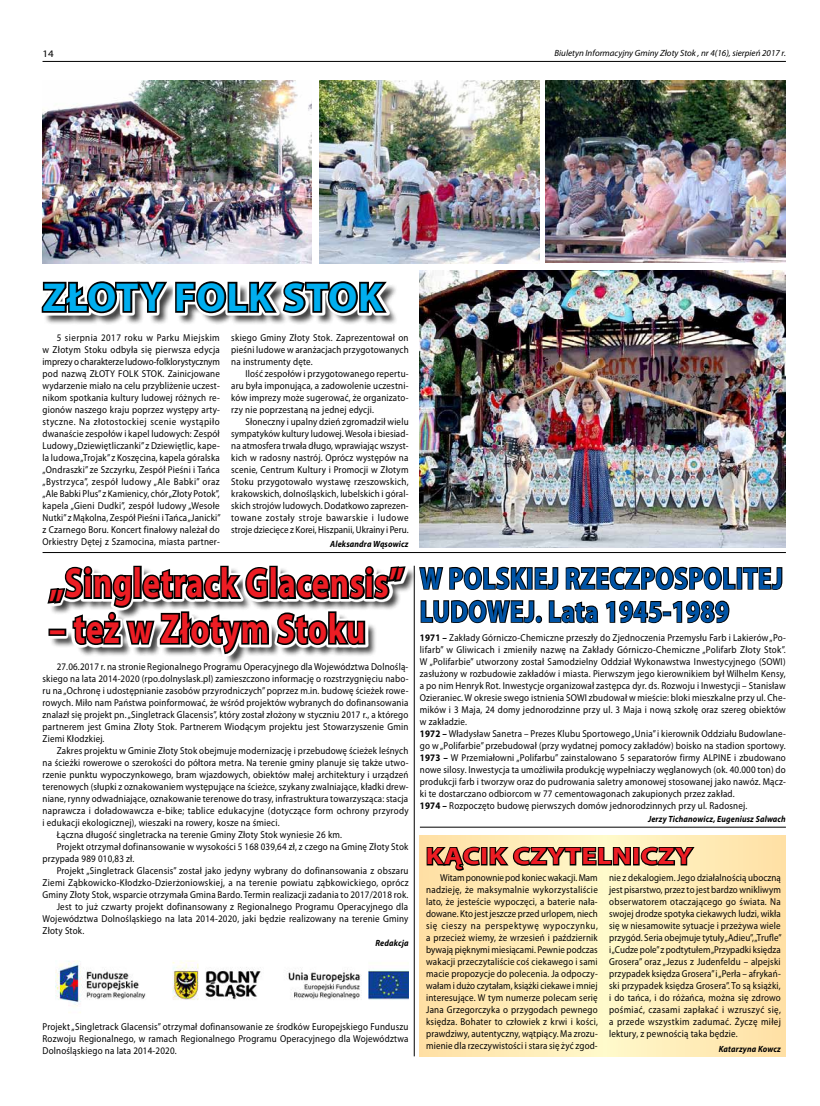
<style>
.page{position:relative;width:820px;height:1106px;background:#fff}
.page>*{position:absolute;margin:0;border:0;box-sizing:border-box;transform-origin:0 0}
.t1{font:700 42.1px "Myriad Pro";letter-spacing:.02em;color:#ed1d24;scale:.78 1}
.t2{font:700 40.5px "Myriad Pro";letter-spacing:.02em;color:#00aeef}
.t3{font:700 30.6px/33.1px "Myriad Pro";letter-spacing:.02em;color:#0054a6;scale:.83 1}
.t4{font:700 24px "Myriad Pro";letter-spacing:.02em;color:#ed1d24;scale:1.18 1}
.t5{font:10px/12px "Myriad Pro";letter-spacing:.02em;color:#000;text-align:justify;scale:.9 1}
.t6{font:10px "Myriad Pro";letter-spacing:.02em;color:#000;scale:1.1 1}
.t7{font:italic 700 9px "Myriad Pro";letter-spacing:.02em;color:#000;scale:.9 1}
.t8{font:italic 9px "Myriad Pro";color:#000}
.s1{font-weight:700}
</style>
<div class="page">
<hr style="left:42px;top:61px;width:743px;height:1px;background:#000">
<div style="left:43px;top:283px;width:355px;height:42px;background:#000;opacity:.75"></div>
<svg style="left:43px;top:315px;width:346px;height:1px"></svg>
<svg style="left:41px;top:281px;width:349px;height:34px"></svg>
<img style="left:320px;top:81px;width:219px;height:182px">
<img style="left:545px;top:81px;width:240px;height:181px">
<img style="left:43px;top:81px;width:268px;height:182px">
<img style="left:420px;top:270px;width:365px;height:277px">
<div style="left:50px;top:567px;width:367px;height:99px;background:#000;opacity:.75"></div>
<div style="left:45px;top:563px;width:363px;height:94px;background:#fff"></div>
<svg style="left:47px;top:565px;width:360px;height:91px"></svg>
<img style="left:55px;top:960px;width:353px;height:53px">
<hr style="left:43px;top:552px;width:742px;height:1px;background:#000">
<hr style="left:414px;top:566px;width:1px;height:490px;background:#000">
<div style="left:415px;top:563px;width:371px;height:64px;background:#fff"></div>
<svg style="left:419px;top:566px;width:364px;height:24px"></svg>
<svg style="left:420px;top:599px;width:115px;height:25px"></svg>
<div style="left:535px;top:615px;width:7px;height:8px;border:2px solid #000;border-radius:50%"></div>
<svg style="left:548px;top:600px;width:114px;height:24px"></svg>
<div style="left:662px;top:611px;width:9px;height:5px;border:2px solid #000"></div>
<svg style="left:671px;top:600px;width:59px;height:24px"></svg>
<svg style="left:420px;top:835px;width:365px;height:221px;background:#feebb7"></svg>
<svg style="left:425px;top:845px;width:56px;height:27px"></svg>
<div style="left:480px;top:847px;width:7px;height:18px;border:2px solid #000"></div>
<svg style="left:488px;top:845px;width:144px;height:22px;background:#8c8469"></svg>
<div style="left:632px;top:847px;width:7px;height:18px;border:2px solid #000"></div>
<svg style="left:639px;top:845px;width:57px;height:22px"></svg>
<hr style="left:420px;top:827px;width:365px;height:1px;background:#000">
<p class="t6" style="left:42px;top:48px;width:12px">14</p>
<p class="t8" style="left:554px;top:47px;width:233px">Biuletyn Informacyjny Gminy Złoty Stok , nr 4(16), sierpień 2017 r.</p>
<h2 class="t2" style="left:43px;top:271px;width:342px">ZŁOTY FOLK STOK</h2>
<p class="t5" style="left:42px;top:331px;width:199px;text-indent:14px">5 sierpnia 2017 roku w Parku Miejskim w Złotym Stoku odbyła się pierwsza edycja imprezy o charakterze ludowo-folklorystycznym pod nazwą ZŁOTY FOLK STOK. Zainicjowane wydarzenie miało na celu przybliżenie uczest&shy;nikom spotkania kultury ludowej różnych re&shy;gionów naszego kraju poprzez występy arty&shy;styczne. Na złotostockiej scenie wystąpiło dwanaście zespołów i kapel ludowych: Zespół Ludowy „Dziewiętliczanki” z Dziewiętlic, kape&shy;la ludowa „Trojak” z Koszęcina, kapela góralska „Ondraszki” ze Szczyrku, Zespół Pieśni i Tańca „Bystrzyca”, zespół ludowy „Ale Babki” oraz „Ale Babki Plus” z Kamienicy, chór „Złoty Potok”, kapela „Gieni Dudki”, zespół ludowy „Wesołe Nutki” z Mąkolna, Zespół Pieśni i Tańca „Janicki” z Czarnego Boru. Koncert finałowy należał do Orkiestry Dętej z Szamocina, miasta partner-</p>
<p class="t5" style="left:231px;top:331px;width:198px">skiego Gminy Złoty Stok. Zaprezentował on pieśni ludowe w aranżacjach przygotowanych na instrumenty dęte.</p>
<p class="t5" style="left:231px;top:367px;width:198px;text-indent:14px">Ilość zespołów i przygotowanego repertu&shy;aru była imponująca, a zadowolenie uczestni&shy;ków imprezy może sugerować, że organizato&shy;rzy nie poprzestaną na jednej edycji.</p>
<p class="t5" style="left:231px;top:415px;width:199px;text-indent:14px">Słoneczny i upalny dzień zgromadził wielu sympatyków kultury ludowej. Wesoła i biesiad&shy;na atmosfera trwała długo, wprawiając wszyst&shy;kich w radosny nastrój. Oprócz występów na scenie, Centrum Kultury i Promocji w Złotym Stoku przygotowało wystawę rzeszowskich, krakowskich, dolnośląskich, lubelskich i góral&shy;skich strojów ludowych. Dodatkowo zaprezen&shy;towane zostały stroje bawarskie i ludowe stroje dziecięce z Korei, Hiszpanii, Ukrainy i Peru.</p>
<p class="t7" style="left:330px;top:538px;width:88px">Aleksandra Wąsowicz</p>
<h1 class="t1" style="left:49px;top:555px;width:456px">„Singletrack Glacensis”</h1>
<h1 class="t1" style="left:49px;top:601px;width:407px">– też w Złotym Stoku</h1>
<p class="t5" style="left:43px;top:660px;width:408px;text-indent:14px">27.06.2017 r. na stronie Regionalnego Programu Operacyjnego dla Województwa Dolnoślą&shy;skiego na lata 2014-2020 (rpo.dolnyslask.pl) zamieszczono informację o rozstrzygnięciu nabo&shy;ru na „Ochronę i udostępnianie zasobów przyrodniczych” poprzez m.in. budowę ścieżek rowe&shy;rowych. Miło nam Państwa poinformować, że wśród projektów wybranych do dofinansowania znalazł się projekt pn. „Singletrack Glacensis”, który został złożony w styczniu 2017 r., a którego partnerem jest Gmina Złoty Stok. Partnerem Wiodącym projektu jest Stowarzyszenie Gmin Ziemi Kłodzkiej.</p>
<p class="t5" style="left:57px;top:744px;width:392px">Zakres projektu w Gminie Złoty Stok obejmuje modernizację i przebudowę ścieżek leśnych</p>
<p class="t5" style="left:43px;top:756px;width:408px">na ścieżki rowerowe o szerokości do półtora metra. Na terenie gminy planuje się także utwo-</p>
<p class="t5" style="left:43px;top:768px;width:408px">rzenie punktu wypoczynkowego, bram wjazdowych, obiektów małej architektury i urządzeń</p>
<p class="t5" style="left:43px;top:780px;width:408px">terenowych (słupki z oznakowaniem występujące na ścieżce, szykany zwalniające, kładki drew-</p>
<p class="t5" style="left:43px;top:792px;width:408px">niane, rynny odwadniające, oznakowanie terenowe do trasy, infrastruktura towarzysząca: stacja</p>
<p class="t5" style="left:43px;top:804px;width:408px">naprawcza i doładowawcza e-bike; tablice edukacyjne (dotyczące form ochrony przyrody</p>
<p class="t5" style="left:43px;top:816px;width:265px">i edukacji ekologicznej), wieszaki na rowery, kosze na śmieci.</p>
<p class="t5" style="left:57px;top:828px;width:318px">Łączna długość singletracka na terenie Gminy Złoty Stok wyniesie 26 km.</p>
<p class="t5" style="left:57px;top:840px;width:392px">Projekt otrzymał dofinansowanie w wysokości 5 168 039,64 zł, z czego na Gminę Złoty Stok</p>
<p class="t5" style="left:43px;top:852px;width:104px">przypada 989 010,83 zł.</p>
<p class="t5" style="left:57px;top:864px;width:392px">Projekt „Singletrack Glacensis” został jako jedyny wybrany do dofinansowania z obszaru</p>
<p class="t5" style="left:43px;top:876px;width:408px">Ziemi Ząbkowicko-Kłodzko-Dzierżoniowskiej, a na terenie powiatu ząbkowickiego, oprócz</p>
<p class="t5" style="left:43px;top:888px;width:408px">Gminy Złoty Stok, wsparcie otrzymała Gmina Bardo. Termin realizacji zadania to 2017/2018 rok.</p>
<p class="t5" style="left:57px;top:900px;width:392px">Jest to już czwarty projekt dofinansowany z Regionalnego Programu Operacyjnego dla</p>
<p class="t5" style="left:43px;top:912px;width:408px">Województwa Dolnośląskiego na lata 2014-2020, jaki będzie realizowany na terenie Gminy</p>
<p class="t5" style="left:43px;top:924px;width:48px">Złoty Stok.</p>
<p class="t7" style="left:375px;top:937px;width:38px">Redakcja</p>
<p class="t5" style="left:43px;top:1020px;width:408px">Projekt „Singletrack Glacensis” otrzymał dofinansowanie ze środków Europejskiego Funduszu Rozwoju Regionalnego, w ramach Regionalnego Programu Operacyjnego dla Województwa Dolnośląskiego na lata 2014-2020.</p>
<h3 class="t3" style="left:420px;top:561px;width:438px">W POLSKIEJ RZECZPOSPOLITEJ<br>LUDOWEJ. Lata 1945-1989</h3>
<p class="t5" style="left:420px;top:631px;width:408px;text-align:left"><span class="s1">1971 –</span> Zakłady Górniczo-Chemiczne przeszły do Zjednoczenia Przemysłu Farb i Lakierów „Po&shy;lifarb” w Gliwicach i zmieniły nazwę na Zakłady Górniczo-Chemiczne „Polifarb Złoty Stok”.<br>W „Polifarbie” utworzony został Samodzielny Oddział Wykonawstwa Inwestycyjnego (SOWI) zasłużony w rozbudowie zakładów i miasta. Pierwszym jego kierownikiem był Wilhelm Kensy, a po nim Henryk Rot. Inwestycje organizował zastępca dyr. ds. Rozwoju i Inwestycji – Stanisław Ozieraniec. W okresie swego istnienia SOWI zbudował w mieście: bloki mieszkalne przy ul. Che&shy;mików i 3 Maja, 24 domy jednorodzinne przy ul. 3 Maja i nową szkołę oraz szereg obiektów w zakładzie.<br><span class="s1">1972 –</span> Władysław Sanetra – Prezes Klubu Sportowego „Unia” i kierownik Oddziału Budowlane&shy;go w „Polifarbie” przebudował (przy wydatnej pomocy zakładów) boisko na stadion sportowy.<br><span class="s1">1973 –</span> W Przemiałowni „Polifarbu” zainstalowano 5 separatorów firmy ALPINE i zbudowano nowe silosy. Inwestycja ta umożliwiła produkcję wypełniaczy węglanowych (ok. 40.000 ton) do produkcji farb i tworzyw oraz do pudrowania saletry amonowej stosowanej jako nawóz. Mącz&shy;ki te dostarczano odbiorcom w 77 cementowagonach zakupionych przez zakład.<br><span class="s1">1974 –</span> Rozpoczęto budowę pierwszych domów jednorodzinnych przy ul. Radosnej.</p>
<p class="t7" style="left:647px;top:813px;width:154px">Jerzy Tichanowicz, Eugeniusz Salwach</p>
<h3 class="t4" style="left:426px;top:840px;width:227px">KĄCIK CZYTELNICZY</h3>
<p class="t5" style="left:426px;top:871px;width:192px;text-indent:14px">Witam ponownie pod koniec wakacji. Mam nadzieję, że maksymalnie wykorzystaliście lato, że jesteście wypoczęci, a baterie nała&shy;dowane. Kto jest jeszcze przed urlopem, niech się cieszy na perspektywę wypoczynku, a przecież wiemy, że wrzesień i październik bywają pięknymi miesiącami. Pewnie podczas wakacji przeczytaliście coś ciekawego i sami macie propozycje do polecenia. Ja odpoczy&shy;wałam i dużo czytałam, książki ciekawe i mniej interesujące. W tym numerze polecam serię Jana Grzegorczyka o przygodach pewnego księdza. Bohater to człowiek z krwi i kości, prawdziwy, autentyczny, wątpiący. Ma zrozu&shy;mienie dla rzeczywistości i stara się żyć zgod-</p>
<p class="t5" style="left:609px;top:871px;width:193px">nie z dekalogiem. Jego działalnością uboczną jest pisarstwo, przez to jest bardzo wnikliwym obserwatorem otaczającego go świata. Na swojej drodze spotyka ciekawych ludzi, wikła się w niesamowite sytuacje i przeżywa wiele przygód. Seria obejmuje tytuły „Adieu”, „Trufle” i „Cudze pole” z podtytułem „Przypadki księdza Grosera” oraz „Jezus z Judenfeldu – alpejski przypadek księdza Grosera” i „Perła – afrykań&shy;ski przypadek księdza Grosera”. To są książki, i do tańca, i do różańca, można się zdrowo pośmiać, czasami zapłakać i wzruszyć się, a przede wszystkim zadumać. Życzę miłej lektury, z pewnością taka będzie.</p>
<p class="t7" style="left:718px;top:1042px;width:70px">Katarzyna Kowcz</p>
</div>
